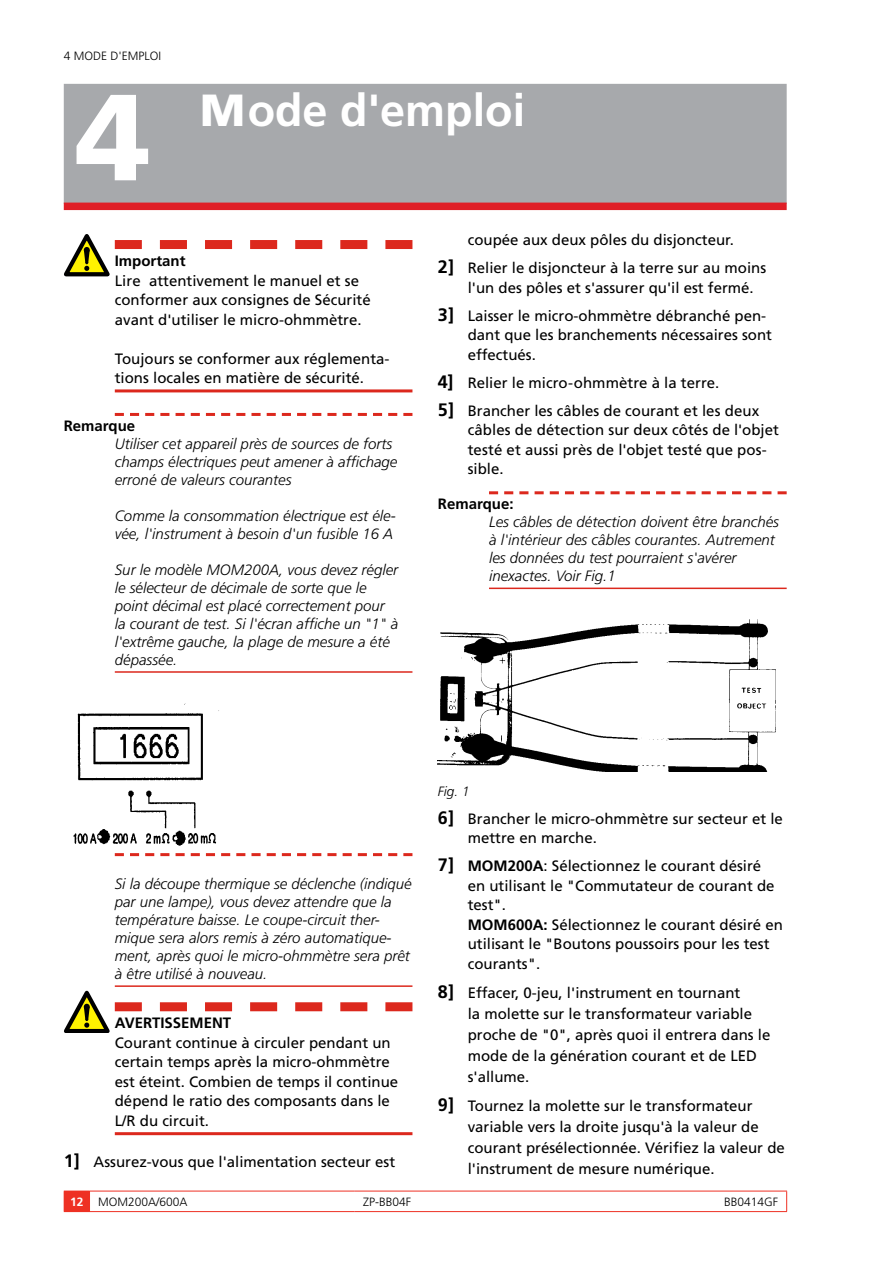
<style>
.page{position:relative;width:893px;height:1263px;background:#fff}
.page>*{position:absolute;margin:0;border:0;box-sizing:border-box;transform-origin:0 0}
.t1{font:900 122.4px "Frutiger LT Std";color:#fff}
.t2{font:700 45px "Frutiger LT Std";color:#fff}
.t3{font:15px/19.5px "Frutiger LT Std";color:#000}
.t4{font:italic 300 15px/18px "Frutiger LT Std";color:#000}
.t5{font:700 15px "Frutiger LT Std";color:#000}
.t6{font:italic 300 13.5px "Frutiger LT Std";color:#000}
.t7{font:300 12px "Frutiger LT Std";color:#000}
.s1{font-weight:900}
.s2{font-weight:700;font-size:18px}
.s3{font-weight:700}
.s4{font-weight:700;color:#fff}
</style>
<div class="page">
<svg style="left:64px;top:1191px;width:26px;height:21px"></svg>
<hr style="left:90px;top:1191px;width:265px;height:1px;background:#ee3124">
<hr style="left:90px;top:1211px;width:265px;height:1px;background:#ee3124">
<hr style="left:355px;top:1191px;width:265px;height:1px;background:#ee3124">
<hr style="left:355px;top:1211px;width:265px;height:1px;background:#ee3124">
<hr style="left:620px;top:1191px;width:167px;height:1px;background:#ee3124">
<svg style="left:786px;top:1191px;width:1px;height:20px"></svg>
<hr style="left:620px;top:1211px;width:167px;height:1px;background:#ee3124">
<div style="left:64px;top:84px;width:723px;height:120px;background:#a7a9ac"></div>
<div style="left:64px;top:203px;width:723px;height:7px;background:#df1e26"></div>
<hr style="left:115px;top:389px;width:297px;height:3px;background:#dc281d">
<svg style="left:115px;top:413px;width:297px;height:3px"></svg>
<hr style="left:115px;top:671px;width:297px;height:2px;background:#dc281d">
<svg style="left:115px;top:853px;width:297px;height:3px"></svg>
<hr style="left:115px;top:985px;width:297px;height:2px;background:#dc281d">
<hr style="left:115px;top:1132px;width:297px;height:3px;background:#dc281d">
<svg style="left:64px;top:234px;width:348px;height:42px"></svg>
<img style="left:73px;top:703px;width:146px;height:143px">
<svg style="left:64px;top:991px;width:348px;height:42px"></svg>
<svg style="left:489px;top:491px;width:298px;height:3px"></svg>
<hr style="left:489px;top:588px;width:298px;height:1px;background:#dc281d">
<img style="left:438px;top:619px;width:338px;height:152px">
<p class="t7" style="left:64px;top:49px;width:29px">4 MODE</p>
<p class="t7" style="left:110px;top:49px;width:19px">D'EMPLOI</p>
<h1 class="t1" style="left:76px;top:64px;width:76px">4</h1>
<h2 class="t2" style="left:200px;top:84px;width:327px"><span class="s1">M</span>ode d'emploi</h2>
<p class="t5" style="left:115px;top:252px;width:72px">Important</p>
<p class="t3" style="left:115px;top:271px;width:257px">Lire attentivement le manuel et se conformer aux consignes de Sécurité avant d'utiliser le micro-ohmmètre.</p>
<p class="t3" style="left:115px;top:349px;width:276px">Toujours se conformer aux réglementa&shy;tions locales en matière de sécurité.</p>
<p class="t5" style="left:64px;top:417px;width:73px">Remarque</p>
<p class="t4" style="left:115px;top:435px;width:284px">Utiliser cet appareil près de sources de forts champs électriques peut amener à affichage erroné de valeurs courantes</p>
<p class="t4" style="left:115px;top:507px;width:282px">Comme la consommation électrique est éle&shy;vée, l'instrument à besoin d'un fusible 16 A</p>
<p class="t4" style="left:115px;top:561px;width:285px">Sur le modèle MOM200A, vous devez régler le sélecteur de décimale de sorte que le point décimal est placé correctement pour la courant de test. Si l'écran affiche un "1" à l'extrême gauche, la plage de mesure a été dépassée.</p>
<p class="t3" style="left:438px;top:226px;width:330px;line-height:28px;text-align:center">coupée aux deux pôles du disjoncteur.<br><span class="s2">2]</span> Relier le disjoncteur à la terre sur au moins</p>
<p class="t3" style="left:438px;top:273px;width:330px;line-height:28px;text-indent:30px">l'un des pôles et s'assurer qu'il est fermé.<br><span class="s2">3]</span> Laisser le micro-ohmmètre débranché pen-</p>
<p class="t3" style="left:468px;top:325px;width:306px">dant que les branchements nécessaires sont effectués.</p>
<p class="t3" style="left:438px;top:368px;width:323px;line-height:28px"><span class="s2">4]</span> Relier le micro-ohmmètre à la terre.<br><span class="s2">5]</span> Brancher les câbles de courant et les deux</p>
<p class="t3" style="left:468px;top:420px;width:313px">câbles de détection sur deux côtés de l'objet testé et aussi près de l'objet testé que pos&shy;sible.</p>
<p class="t5" style="left:438px;top:495px;width:77px">Remarque:</p>
<p class="t4" style="left:489px;top:513px;width:292px">Les câbles de détection doivent être branchés à l'intérieur des câbles courantes. Autrement les données du test pourraient s'avérer inexactes. Voir Fig.1</p>
<p class="t4" style="left:115px;top:875px;width:298px">Si la découpe thermique se déclenche (indiqué par une lampe), vous devez attendre que la température baisse. Le coupe-circuit ther&shy;mique sera alors remis à zéro automatique&shy;ment, après quoi le micro-ohmmètre sera prêt à être utilisé à nouveau.</p>
<p class="t5" style="left:115px;top:1014px;width:118px">AVERTISSEMENT</p>
<p class="t3" style="left:115px;top:1033px;width:285px">Courant continue à circuler pendant un certain temps après la micro-ohmmètre est éteint. Combien de temps il continue dépend le ratio des composants dans le L/R du circuit.</p>
<p class="t3" style="left:64px;top:1152px;width:333px"><span class="s2">1]</span> Assurez-vous que l'alimentation secteur est</p>
<p class="t6" style="left:438px;top:783px;width:33px">Fig. 1</p>
<p class="t3" style="left:468px;top:809px;width:317px;text-indent:-30px"><span class="s2">6]</span> Brancher le micro-ohmmètre sur secteur et le mettre en marche.</p>
<p class="t3" style="left:468px;top:856px;width:317px;text-indent:-30px"><span class="s2">7]</span> <span class="s3">MOM200A</span>: Sélectionnez le courant désiré<br>en utilisant le "Commutateur de courant de test".<br><span class="s3">MOM600A:</span> Sélectionnez le courant désiré en utilisant le "Boutons poussoirs pour les test courants".</p>
<p class="t3" style="left:468px;top:983px;width:304px;line-height:20.9px;text-indent:-30px"><span class="s2">8]</span> Effacer, 0-jeu, l'instrument en tournant<br>la molette sur le transformateur variable proche de "0", après quoi il entrera dans le mode de la génération courant et de LED s'allume.</p>
<p class="t3" style="left:468px;top:1095px;width:319px;line-height:20.9px;text-indent:-30px"><span class="s2">9]</span> Tournez la molette sur le transformateur variable vers la droite jusqu'à la valeur de courant présélectionnée. Vérifiez la valeur de l'instrument de mesure numérique.</p>
<p class="t7" style="left:70px;top:1195px;width:119px"><span class="s4">12</span> MOM200A/600A</p>
<p class="t7" style="left:363px;top:1195px;width:50px">ZP-BB04F</p>
<p class="t7" style="left:724px;top:1195px;width:54px">BB0414GF</p>
</div>
